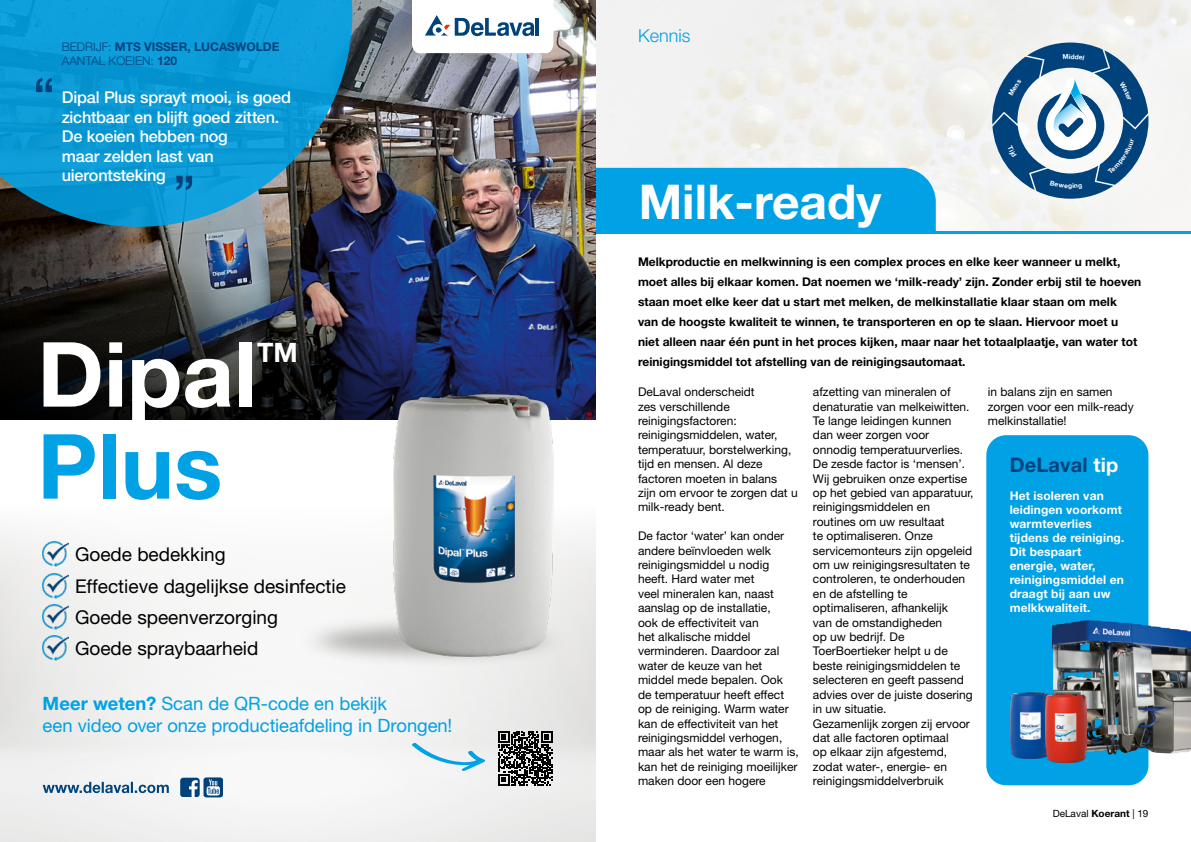
<style>
.page{position:relative;width:1191px;height:842px;background:#fff}
.page>*{position:absolute;margin:0;border:0;box-sizing:border-box;transform-origin:0 0}
.t1{font:700 90px "Helvetica Neue LT Std";color:#fff}
.t2{font:700 90px "Helvetica Neue LT Std";color:#00a1e5}
.t3{font:700 48px "Helvetica Neue LT Std";color:#fff}
.t4{font:700 26.8px "Helvetica Neue LT Std";color:#fff}
.t5{font:700 20px "Helvetica Neue LT Std";letter-spacing:.01em;color:#00437c}
.bullet{font:19px "Helvetica Neue LT Std";color:#000}
.Copy{font:18.4px/22.1px "Helvetica Neue LT Std";letter-spacing:-.005em;color:#00a1e5}
.t6{font:300 18px "Helvetica Neue LT Std";color:#00a1e5}
.Copy-2{font:500 16.3px/19.5px "Helvetica Neue LT Std";letter-spacing:-.015em;color:#fff}
.t7{font:12px/14.4px "Helvetica Neue LT Std";color:#000}
.t8{font:700 12px/20px "Helvetica Neue LT Std";color:#000}
.t9{font:700 12px/14px "Helvetica Neue LT Std";letter-spacing:.01em;color:#fff}
.t10{font:700 12px "Helvetica Neue LT Std";color:#00437c}
.t11{font:300 12px "Helvetica Neue LT Std";color:#00437c}
.t12{font:10px "Helvetica Neue LT Std";color:#000}
.t13{font:700 6.7px "Helvetica Neue LT Std";color:#fff}
.s1{font-weight:300}
.s2{font-weight:700}
.s3{color:#fff}
</style>
<div class="page">
<img style="left:595px;top:0;width:326px;height:168px">
<div style="left:595px;top:168px;width:326px;height:66px;background:#00a1e5"></div>
<svg style="left:921px;top:0;width:270px;height:234px;fill:#f2f2f1"></svg>
<div style="left:986px;top:435px;width:162px;height:350px;background:#00a1e5;border-radius:20px"></div>
<img style="left:1051px;top:620px;width:140px;height:135px">
<img style="left:1010px;top:692px;width:36px;height:66px">
<img style="left:1045px;top:693px;width:41px;height:70px">
<hr style="left:931px;top:231px;width:260px;height:4px;background:#00a1e5">
<div style="left:595px;top:234px;width:596px;height:11px;background:#fff"></div>
<img style="left:0;top:455px;width:595px;height:387px">
<img style="left:0;top:0;width:595px;height:420px">
<svg style="left:412px;top:0;width:141px;height:53px"></svg>
<svg style="left:43px;top:782px;width:126px;height:11px"></svg>
<svg style="left:180px;top:777px;width:43px;height:20px"></svg>
<img style="left:43px;top:542px;width:25px;height:24px">
<img style="left:43px;top:636px;width:25px;height:24px">
<img style="left:43px;top:605px;width:25px;height:24px">
<img style="left:43px;top:574px;width:25px;height:24px">
<svg style="left:36px;top:78px;width:16px;height:14px"></svg>
<svg style="left:176px;top:176px;width:16px;height:14px"></svg>
<svg style="left:498px;top:731px;width:54px;height:55px;background:#535353"></svg>
<img style="left:293px;top:570px;width:285px;height:126px">
<img style="left:393px;top:394px;width:160px;height:262px">
<svg style="left:412px;top:743px;width:73px;height:28px"></svg>
<svg style="left:992px;top:43px;width:156px;height:156px"></svg>
<p class="t10" style="left:62px;top:39px;width:219px"><span class="s1">BEDRIJF:</span> MTS VISSER, LUCASWOLDE</p>
<p class="t11" style="left:62px;top:54px;width:117px">AANTAL KOEIEN: <span class="s2">120</span></p>
<p class="Copy-2" style="left:62px;top:87px;width:231px">Dipal Plus sprayt mooi, is goed zichtbaar en blijft goed zitten.<br>De koeien hebben nog<br>maar zelden last van uierontsteking</p>
<p class="t1" style="left:37px;top:319px;width:221px">Dipal</p>
<p class="t4" style="left:257px;top:336px;width:42px">TM</p>
<p class="t2" style="left:37px;top:411px;width:186px">Plus</p>
<p class="bullet" style="left:75px;top:543px;width:152px">Goede bedekking</p>
<p class="bullet" style="left:75px;top:575px;width:272px">Effectieve dagelijkse desinfectie</p>
<p class="bullet" style="left:75px;top:606px;width:204px">Goede speenverzorging</p>
<p class="bullet" style="left:75px;top:637px;width:185px">Goede spraybaarheid</p>
<p class="Copy" style="left:43px;top:692px;width:411px"><span class="s2">Meer weten?</span> Scan de QR-code en bekijk<br>een video over onze productieafdeling in Drongen!</p>
<p class="t6" style="left:638px;top:24px;width:54px">Kennis</p>
<p class="t3" style="left:639px;top:172px;width:244px">Milk-ready</p>
<p class="t13" style="left:1068px;top:52px;width:3px">i</p>
<p class="t8" style="left:638px;top:251px;width:505px">Melkproductie en melkwinning is een complex proces en elke keer wanneer u melkt, moet alles bij elkaar komen. Dat noemen we ‘milk-ready’ zijn. Zonder erbij stil te hoeven staan moet elke keer dat u start met melken, de melkinstallatie klaar staan om melk<br>van de hoogste kwaliteit te winnen, te transporteren en op te slaan. Hiervoor moet u niet alleen naar één punt in het proces kijken, maar naar het totaalplaatje, van water tot reinigingsmiddel tot afstelling van de reinigingsautomaat.</p>
<p class="t7" style="left:638px;top:385px;width:161px">DeLaval onderscheidt<br>zes verschillende reinigingsfactoren: reinigingsmiddelen, water, temperatuur, borstelwerking, tijd en mensen. Al deze factoren moeten in balans zijn om ervoor te zorgen dat u milk-ready bent.</p>
<p class="t7" style="left:638px;top:529px;width:162px">De factor ‘water’ kan onder andere beïnvloeden welk reinigingsmiddel u nodig heeft. Hard water met<br>veel mineralen kan, naast aanslag op de installatie,<br>ook de effectiviteit van<br>het alkalische middel verminderen. Daardoor zal water de keuze van het middel mede bepalen. Ook de temperatuur heeft effect op de reiniging. Warm water kan de effectiviteit van het reinigingsmiddel verhogen, maar als het water te warm is, kan het de reiniging moeilijker maken door een hogere</p>
<p class="t7" style="left:813px;top:385px;width:158px">afzetting van mineralen of denaturatie van melkeiwitten.<br>Te lange leidingen kunnen dan weer zorgen voor onnodig temperatuurverlies.</p>
<p class="t7" style="left:813px;top:457px;width:162px">De zesde factor is ‘mensen’.<br>Wij gebruiken onze expertise op het gebied van apparatuur, reinigingsmiddelen en routines om uw resultaat<br>te optimaliseren. Onze servicemonteurs zijn opgeleid om uw reinigingsresultaten te controleren, te onderhouden en de afstelling te optimaliseren, afhankelijk<br>van de omstandigheden<br>op uw bedrijf. De<br>ToerBoertieker helpt u de beste reinigingsmiddelen te selecteren en geeft passend advies over de juiste dosering in uw situatie.</p>
<p class="t7" style="left:813px;top:716px;width:158px">Gezamenlijk zorgen zij ervoor dat alle factoren optimaal<br>op elkaar zijn afgestemd, zodat water-, energie- en reinigingsmiddelverbruik</p>
<p class="t7" style="left:987px;top:385px;width:147px">in balans zijn en samen zorgen voor een milk-ready melkinstallatie!</p>
<p class="t5" style="left:1009px;top:452px;width:110px">DeLaval <span class="s3">tip</span></p>
<p class="t9" style="left:1009px;top:488px;width:116px">Het isoleren van leidingen voorkomt warmteverlies tijdens de reiniging.<br>Dit bespaart energie, water, reinigingsmiddel en draagt bij aan uw melkkwaliteit.</p>
<p class="t12" style="left:1052px;top:808px;width:97px">DeLaval <span class="s2">Koerant</span> | 19</p>
</div>
